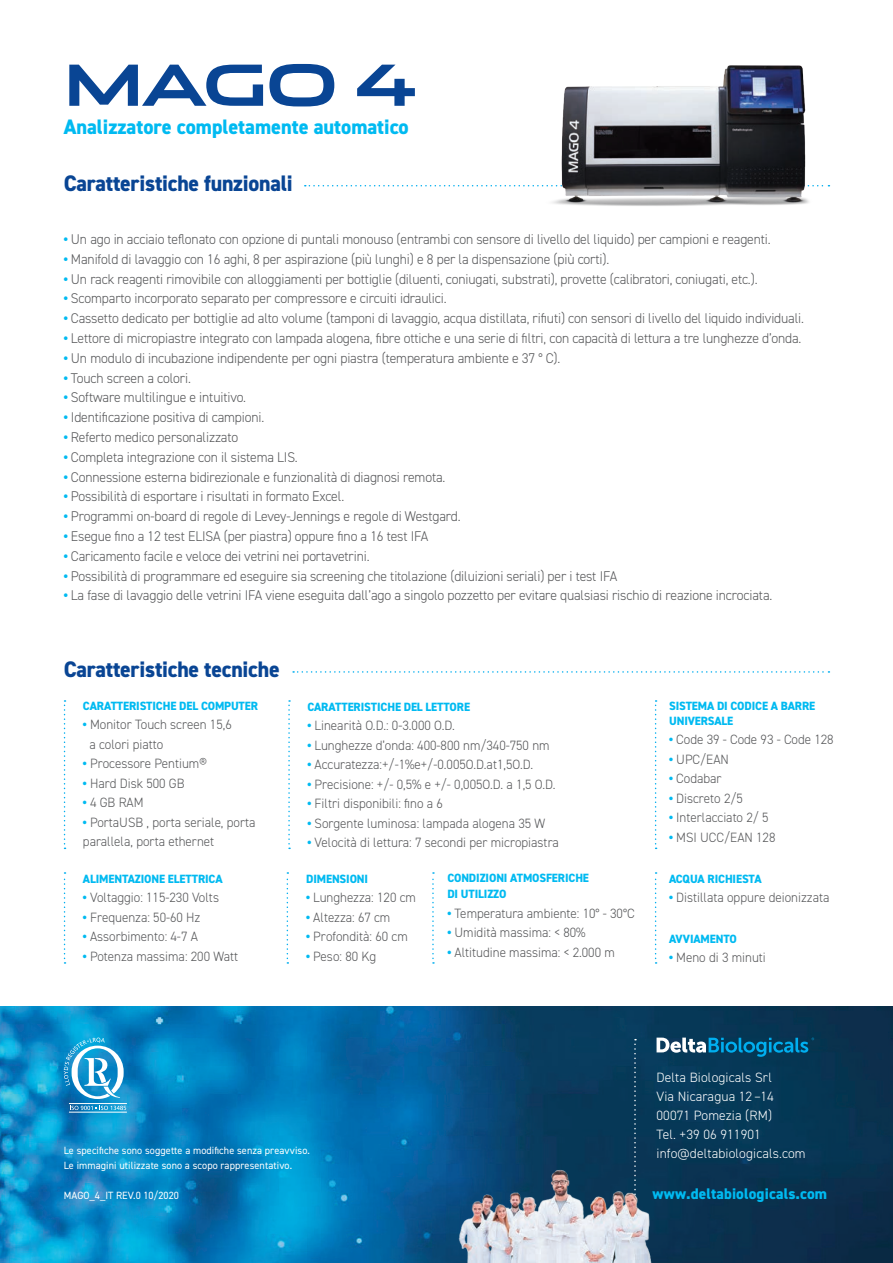
<style>
.page{position:relative;width:893px;height:1263px;background:#fff}
.page>*{position:absolute;margin:0;border:0;box-sizing:border-box;transform-origin:0 0}
.t1{font:700 56.7px "Jaguar";color:#094594}
.t2{font:800 22.5px "DIN2014";letter-spacing:-.01em;color:#094594}
.t3{font:800 21px "DIN2014";color:#00baf1}
.t4{font:800 15.45px "DIN2014";letter-spacing:.01em;color:#00baf1}
.t5{font:300 14.1px "DIN2014";letter-spacing:-.01em;color:#57585a}
.t6{font:300 13.5px/19.5px "DIN2014";color:#57585a}
.t7{font:300 13.5px/18.9px "DIN2014";letter-spacing:.01em;color:#fff}
.t8{font:800 12px/16.5px "DIN2014";letter-spacing:-.01em;color:#00baf1}
.t9{font:10.5px/15px "DIN2014";letter-spacing:.01em;color:#fff}
.s1{font-weight:800;color:#00baf1}
</style>
<div class="page">
<img style="left:0;top:1006px;width:893px;height:257px">
<svg style="left:634px;top:1039px;width:2px;height:117px"></svg>
<svg style="left:657px;top:1037px;width:157px;height:20px;background:#24698b"></svg>
<svg style="left:305px;top:185px;width:225px;height:1px"></svg>
<svg style="left:293px;top:671px;width:536px;height:2px"></svg>
<img style="left:532px;top:65px;width:299px;height:141px">
<svg style="left:64px;top:700px;width:2px;height:149px"></svg>
<svg style="left:64px;top:872px;width:2px;height:92px"></svg>
<svg style="left:287px;top:872px;width:1px;height:92px"></svg>
<svg style="left:432px;top:872px;width:2px;height:92px"></svg>
<svg style="left:655px;top:872px;width:2px;height:92px"></svg>
<svg style="left:288px;top:700px;width:2px;height:149px"></svg>
<svg style="left:655px;top:700px;width:2px;height:149px"></svg>
<img style="left:455px;top:1156px;width:208px;height:107px">
<svg style="left:64px;top:1037px;width:60px;height:62px"></svg>
<hr style="left:69px;top:1103px;width:58px;height:1px;background:#fff">
<svg style="left:70px;top:1106px;width:56px;height:4px"></svg>
<hr style="left:69px;top:1112px;width:58px;height:1px;background:#fff">
<h1 class="t1" style="left:64px;top:37px;width:358px">MAGO 4</h1>
<h3 class="t3" style="left:64px;top:113px;width:347px">Analizzatore completamente automatico</h3>
<h2 class="t2" style="left:64px;top:168px;width:231px">Caratteristiche funzionali</h2>
<p class="t5" style="left:64px;top:230px;width:708px"><span class="s1">•</span> Un ago in acciaio teflonato con opzione di puntali monouso (entrambi con sensore di livello del liquido) per campioni e reagenti.</p>
<p class="t5" style="left:64px;top:250px;width:547px"><span class="s1">•</span> Manifold di lavaggio con 16 aghi, 8 per aspirazione (più lunghi) e 8 per la dispensazione (più corti).</p>
<p class="t5" style="left:64px;top:270px;width:695px"><span class="s1">•</span> Un rack reagenti rimovibile con alloggiamenti per bottiglie (diluenti, coniugati, substrati), provette (calibratori, coniugati, etc.).</p>
<p class="t5" style="left:64px;top:290px;width:384px"><span class="s1">•</span> Scomparto incorporato separato per compressore e circuiti idraulici.</p>
<p class="t5" style="left:64px;top:310px;width:742px"><span class="s1">•</span> Cassetto dedicato per bottiglie ad alto volume (tamponi di lavaggio, acqua distillata, rifiuti) con sensori di livello del liquido individuali.</p>
<p class="t5" style="left:64px;top:329px;width:739px"><span class="s1">•</span> Lettore di micropiastre integrato con lampada alogena, fibre ottiche e una serie di filtri, con capacità di lettura a tre lunghezze d’onda.</p>
<p class="t5" style="left:64px;top:349px;width:498px"><span class="s1">•</span> Un modulo di incubazione indipendente per ogni piastra (temperatura ambiente e 37 ° C).</p>
<p class="t5" style="left:64px;top:369px;width:129px"><span class="s1">•</span> Touch screen a colori.</p>
<p class="t5" style="left:64px;top:389px;width:184px"><span class="s1">•</span> Software multilingue e intuitivo.</p>
<p class="t5" style="left:64px;top:409px;width:202px"><span class="s1">•</span> Identificazione positiva di campioni.</p>
<p class="t5" style="left:64px;top:428px;width:176px"><span class="s1">•</span> Referto medico personalizzato</p>
<p class="t5" style="left:64px;top:448px;width:236px"><span class="s1">•</span> Completa integrazione con il sistema LIS.</p>
<p class="t5" style="left:64px;top:468px;width:383px"><span class="s1">•</span> Connessione esterna bidirezionale e funzionalità di diagnosi remota.</p>
<p class="t5" style="left:64px;top:488px;width:282px"><span class="s1">•</span> Possibilità di esportare i risultati in formato Excel.</p>
<p class="t5" style="left:64px;top:508px;width:398px"><span class="s1">•</span> Programmi on-board di regole di Levey-Jennings e regole di Westgard.</p>
<p class="t5" style="left:64px;top:527px;width:366px"><span class="s1">•</span> Esegue fino a 12 test ELISA (per piastra) oppure fino a 16 test IFA</p>
<p class="t5" style="left:64px;top:547px;width:307px"><span class="s1">•</span> Caricamento facile e veloce dei vetrini nei portavetrini.</p>
<p class="t5" style="left:64px;top:567px;width:555px"><span class="s1">•</span> Possibilità di programmare ed eseguire sia screening che titolazione (diluizioni seriali) per i test IFA</p>
<p class="t5" style="left:64px;top:587px;width:710px"><span class="s1">•</span> La fase di lavaggio delle vetrini IFA viene eseguita dall’ago a singolo pozzetto per evitare qualsiasi rischio di reazione incrociata.</p>
<h2 class="t2" style="left:64px;top:654px;width:217px">Caratteristiche tecniche</h2>
<p class="t8" style="left:83px;top:697px;width:177px">CARATTERISTICHE DEL COMPUTER</p>
<p class="t6" style="left:89px;top:715px;width:144px;text-indent:-7px"><span class="s1">•</span> Monitor Touch screen 15,6 a colori piatto</p>
<p class="t6" style="left:83px;top:754px;width:125px"><span class="s1">•</span> Processore Pentium®</p>
<p class="t6" style="left:83px;top:773px;width:103px"><span class="s1">•</span> Hard Disk 500 GB</p>
<p class="t6" style="left:83px;top:793px;width:62px"><span class="s1">•</span> 4 GB RAM</p>
<p class="t6" style="left:83px;top:812px;width:174px"><span class="s1">•</span> PortaUSB , porta seriale, porta parallela, porta ethernet</p>
<p class="t8" style="left:83px;top:870px;width:141px">ALIMENTAZIONE ELETTRICA</p>
<p class="t6" style="left:83px;top:888px;width:138px"><span class="s1">•</span> Voltaggio: 115-230 Volts</p>
<p class="t6" style="left:83px;top:907px;width:119px"><span class="s1">•</span> Frequenza: 50-60 Hz</p>
<p class="t6" style="left:83px;top:927px;width:116px"><span class="s1">•</span> Assorbimento: 4-7 A</p>
<p class="t6" style="left:83px;top:946px;width:157px"><span class="s1">•</span> Potenza massima: 200 Watt</p>
<p class="t8" style="left:307px;top:698px;width:164px">CARATTERISTICHE DEL LETTORE</p>
<p class="t6" style="left:307px;top:716px;width:149px"><span class="s1">•</span> Linearità O.D.: 0-3.000 O.D.</p>
<p class="t6" style="left:307px;top:735px;width:244px"><span class="s1">•</span> Lunghezze d’onda: 400-800 nm/340-750 nm</p>
<p class="t6" style="left:307px;top:755px;width:227px"><span class="s1">•</span> Accuratezza:+/-1%e+/-0.005O.D.at1,5O.D.</p>
<p class="t6" style="left:307px;top:774px;width:250px"><span class="s1">•</span> Precisione: +/- 0,5% e +/- 0,005O.D. a 1,5 O.D.</p>
<p class="t6" style="left:307px;top:794px;width:137px"><span class="s1">•</span> Filtri disponibili: fino a 6</p>
<p class="t6" style="left:307px;top:813px;width:239px"><span class="s1">•</span> Sorgente luminosa: lampada alogena 35 W</p>
<p class="t6" style="left:307px;top:833px;width:253px"><span class="s1">•</span> Velocità di lettura: 7 secondi per micropiastra</p>
<p class="t8" style="left:306px;top:870px;width:63px">DIMENSIONI</p>
<p class="t6" style="left:306px;top:888px;width:111px"><span class="s1">•</span> Lunghezza: 120 cm</p>
<p class="t6" style="left:306px;top:907px;width:86px"><span class="s1">•</span> Altezza: 67 cm</p>
<p class="t6" style="left:306px;top:927px;width:103px"><span class="s1">•</span> Profondità: 60 cm</p>
<p class="t6" style="left:306px;top:946px;width:71px"><span class="s1">•</span> Peso: 80 Kg</p>
<p class="t8" style="left:447px;top:869px;width:143px">CONDIZIONI ATMOSFERICHE<br>DI UTILIZZO</p>
<p class="t6" style="left:447px;top:903px;width:189px"><span class="s1">•</span> Temperatura ambiente: 10° - 30°C</p>
<p class="t6" style="left:447px;top:923px;width:140px"><span class="s1">•</span> Umidità massima: &lt; 80%</p>
<p class="t6" style="left:447px;top:942px;width:169px"><span class="s1">•</span> Altitudine massima: &lt; 2.000 m</p>
<p class="t8" style="left:669px;top:698px;width:148px;line-height:15px">SISTEMA DI CODICE A BARRE<br>UNIVERSALE</p>
<p class="t6" style="left:669px;top:730px;width:166px"><span class="s1">•</span> Code 39 - Code 93 - Code 128</p>
<p class="t6" style="left:669px;top:749px;width:61px"><span class="s1">•</span> UPC/EAN</p>
<p class="t6" style="left:669px;top:769px;width:54px"><span class="s1">•</span> Codabar</p>
<p class="t6" style="left:669px;top:788px;width:75px"><span class="s1">•</span> Discreto 2/5</p>
<p class="t6" style="left:669px;top:808px;width:101px"><span class="s1">•</span> Interlacciato 2/ 5</p>
<p class="t6" style="left:669px;top:827px;width:108px"><span class="s1">•</span> MSI UCC/EAN 128</p>
<p class="t8" style="left:669px;top:870px;width:94px">ACQUA RICHIESTA</p>
<p class="t6" style="left:669px;top:888px;width:162px"><span class="s1">•</span> Distillata oppure deionizzata</p>
<p class="t8" style="left:669px;top:930px;width:69px">AVVIAMENTO</p>
<p class="t6" style="left:669px;top:948px;width:98px"><span class="s1">•</span> Meno di 3 minuti</p>
<p class="t9" style="left:64px;top:1143px;width:248px">Le specifiche sono soggette a modifiche senza preavviso.<br>Le immagini utilizzate sono a scopo rappresentativo.</p>
<p class="t9" style="left:64px;top:1188px;width:117px">MAGO_4_IT REV.0 10/2020</p>
<p class="t7" style="left:657px;top:1068px;width:151px">Delta Biologicals Srl<br>Via Nicaragua 12 –14<br>00071 Pomezia (RM)<br>Tel. +39 06 911901 info@deltabiologicals.com</p>
<p class="t4" style="left:652px;top:1183px;width:176px">www.deltabiologicals.com</p>
</div>
